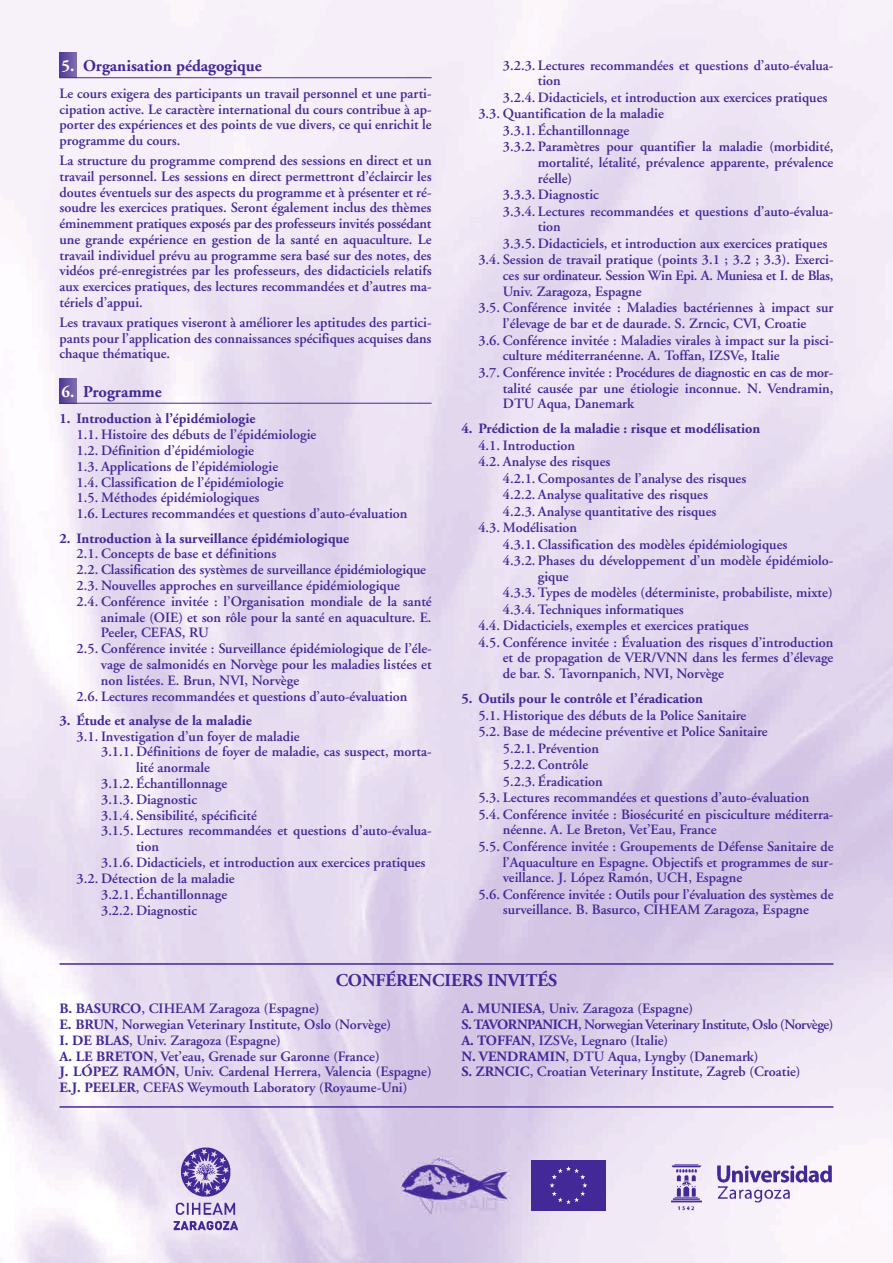
<style>
.page{position:relative;width:893px;height:1263px;background:#fff}
.page>*{position:absolute;margin:0;border:0;box-sizing:border-box;transform-origin:0 0}
.t1{font:700 18px "Adobe Garamond";color:#432997}
.t2{font:700 16.5px "Adobe Garamond";color:#432997}
.t3{font:600 14.25px/15.8px "Adobe Garamond";color:#432997;text-align:justify}
.t4{font:700 14.25px "Adobe Garamond";color:#432997}
.t5{font:600 14.25px "Adobe Garamond";letter-spacing:-.02em;color:#432997}
.s1{color:#fff}
.s2{font-weight:700}
</style>
<div class="page">
<img style="left:0;top:0;width:893px;height:1263px">
<img style="left:171px;top:1145px;width:70px;height:86px">
<div style="left:531px;top:1161px;width:75px;height:49px;background:#432997"></div>
<img style="left:667px;top:1160px;width:166px;height:52px">
<svg style="left:60px;top:53px;width:17px;height:24px"></svg>
<svg style="left:60px;top:378px;width:17px;height:25px"></svg>
<hr style="left:60px;top:77px;width:372px;height:1px;background:#432997">
<hr style="left:60px;top:403px;width:372px;height:1px;background:#432997">
<hr style="left:60px;top:963px;width:773px;height:2px;background:#432997">
<hr style="left:60px;top:1106px;width:773px;height:2px;background:#432997">
<p class="t2" style="left:62px;top:60px;width:202px"><span class="s1">5.</span> Organisation pédagogique</p>
<p class="t3" style="left:60px;top:87px;width:374px">Le cours exigera des participants un travail personnel et une parti&shy;cipation active. Le caractère international du cours contribue à ap&shy;porter des expériences et des points de vue divers, ce qui enrichit le programme du cours.</p>
<p class="t3" style="left:60px;top:154px;width:374px">La structure du programme comprend des sessions en direct et un travail personnel. Les sessions en direct permettront d’éclaircir les doutes éventuels sur des aspects du programme et à présenter et ré&shy;soudre les exercices pratiques. Seront également inclus des thèmes éminemment pratiques exposés par des professeurs invités possédant une grande expérience en gestion de la santé en aquaculture. Le travail individuel prévu au programme sera basé sur des notes, des vidéos pré-enregistrées par les professeurs, des didacticiels relatifs aux exercices pratiques, des lectures recommandées et d’autres ma&shy;tériels d’appui.</p>
<p class="t3" style="left:60px;top:316px;width:374px">Les travaux pratiques viseront à améliorer les aptitudes des partici&shy;pants pour l’application des connaissances spécifiques acquises dans chaque thématique.</p>
<p class="t2" style="left:62px;top:385px;width:102px"><span class="s1">6.</span> Programme</p>
<p class="t4" style="left:60px;top:413px;width:197px">1. Introduction à l’épidémiologie</p>
<p class="t3" style="left:77px;top:428px;width:332px;text-align:left">1.1. Histoire des débuts de l’épidémiologie<br>1.2. Définition d’épidémiologie<br>1.3. Applications de l’épidémiologie<br>1.4. Classification de l’épidémiologie<br>1.5. Méthodes épidémiologiques<br>1.6. Lectures recommandées et questions d’auto-évaluation</p>
<p class="t4" style="left:60px;top:532px;width:291px">2. Introduction à la surveillance épidémiologique</p>
<p class="t3" style="left:77px;top:547px;width:201px">2.1. Concepts de base et définitions</p>
<p class="t3" style="left:77px;top:563px;width:351px">2.2. Classification des systèmes de surveillance épidémiologique</p>
<p class="t3" style="left:77px;top:579px;width:325px">2.3. Nouvelles approches en surveillance épidémiologique</p>
<p class="t3" style="left:77px;top:595px;width:357px">2.4. Conférence invitée : l’Organisation mondiale de la santé</p>
<p class="t3" style="left:101px;top:610px;width:332px">animale (OIE) et son rôle pour la santé en aquaculture. E.</p>
<p class="t3" style="left:101px;top:626px;width:109px">Peeler, CEFAS, RU</p>
<p class="t3" style="left:77px;top:642px;width:357px">2.5. Conférence invitée : Surveillance épidémiologique de l’éle-</p>
<p class="t3" style="left:101px;top:658px;width:332px">vage de salmonidés en Norvège pour les maladies listées et</p>
<p class="t3" style="left:101px;top:674px;width:200px">non listées. E. Brun, NVI, Norvège</p>
<p class="t3" style="left:77px;top:689px;width:332px">2.6. Lectures recommandées et questions d’auto-évaluation</p>
<p class="t4" style="left:60px;top:714px;width:194px">3. Étude et analyse de la maladie</p>
<p class="t3" style="left:77px;top:729px;width:225px">3.1. Investigation d’un foyer de maladie</p>
<p class="t3" style="left:101px;top:745px;width:332px">3.1.1. Définitions de foyer de maladie, cas suspect, morta-</p>
<p class="t3" style="left:136px;top:761px;width:75px">lité anormale</p>
<p class="t3" style="left:101px;top:777px;width:128px">3.1.2. Échantillonnage</p>
<p class="t3" style="left:101px;top:793px;width:97px">3.1.3. Diagnostic</p>
<p class="t3" style="left:101px;top:808px;width:157px">3.1.4. Sensibilité, spécificité</p>
<p class="t3" style="left:101px;top:824px;width:332px">3.1.5. Lectures recommandées et questions d’auto-évalua-</p>
<p class="t3" style="left:136px;top:840px;width:24px">tion</p>
<p class="t3" style="left:101px;top:856px;width:326px">3.1.6. Didacticiels, et introduction aux exercices pratiques</p>
<p class="t3" style="left:77px;top:872px;width:160px">3.2. Détection de la maladie</p>
<p class="t3" style="left:101px;top:888px;width:128px">3.2.1. Échantillonnage</p>
<p class="t3" style="left:101px;top:903px;width:97px">3.2.2. Diagnostic</p>
<p class="t3" style="left:503px;top:59px;width:332px">3.2.3. Lectures recommandées et questions d’auto-évalua-</p>
<p class="t3" style="left:538px;top:74px;width:24px">tion</p>
<p class="t3" style="left:503px;top:91px;width:326px">3.2.4. Didacticiels, et introduction aux exercices pratiques</p>
<p class="t3" style="left:478px;top:107px;width:187px">3.3. Quantification de la maladie</p>
<p class="t3" style="left:503px;top:124px;width:128px">3.3.1. Échantillonnage</p>
<p class="t3" style="left:503px;top:140px;width:332px">3.3.2. Paramètres pour quantifier la maladie (morbidité,</p>
<p class="t3" style="left:538px;top:156px;width:297px">mor talité, létalité, prévalence apparente, prévalence</p>
<p class="t3" style="left:538px;top:172px;width:36px">réelle)</p>
<p class="t3" style="left:503px;top:188px;width:97px">3.3.3. Diagnostic</p>
<p class="t3" style="left:503px;top:205px;width:332px">3.3.4. Lectures recommandées et questions d’auto-évalua-</p>
<p class="t3" style="left:538px;top:220px;width:24px">tion</p>
<p class="t3" style="left:503px;top:237px;width:326px">3.3.5. Didacticiels, et introduction aux exercices pratiques</p>
<p class="t3" style="left:478px;top:253px;width:357px">3.4. Session de travail pratique (points 3.1 ; 3.2 ; 3.3). Exerci -</p>
<p class="t5" style="left:503px;top:270px;width:332px">ces sur ordinateur. Session Win Epi. A. Muniesa et I. de Blas,</p>
<p class="t3" style="left:503px;top:285px;width:140px">Univ. Zaragoza, Espagne</p>
<p class="t3" style="left:478px;top:301px;width:357px">3.5. Conférence invitée : Maladies bactériennes à impact sur</p>
<p class="t3" style="left:503px;top:317px;width:305px">l’élevage de bar et de daurade. S. Zrncic, CVI, Croatie</p>
<p class="t3" style="left:478px;top:333px;width:357px">3.6. Conférence invitée : Maladies virales à impact sur la pisci-</p>
<p class="t3" style="left:503px;top:349px;width:278px">culture méditerranéenne. A. Toffan, IZSVe, Italie</p>
<p class="t3" style="left:478px;top:366px;width:356px">3.7. Conférence invitée : Procédures de diagnostic en cas de mor-</p>
<p class="t3" style="left:503px;top:381px;width:332px">talité causée par une étiologie inconnue. N. Vendramin,</p>
<p class="t3" style="left:503px;top:397px;width:133px">DTU Aqua, Danemark</p>
<p class="t4" style="left:461px;top:423px;width:300px">4. Prédiction de la maladie : risque et modélisation</p>
<p class="t3" style="left:478px;top:439px;width:98px">4.1. Introduction</p>
<p class="t3" style="left:478px;top:455px;width:134px">4.2. Analyse des risques</p>
<p class="t3" style="left:503px;top:472px;width:245px">4.2.1. Composantes de l’analyse des risques</p>
<p class="t3" style="left:503px;top:488px;width:206px">4.2.2. Analyse qualitative des risques</p>
<p class="t3" style="left:503px;top:505px;width:215px">4.2.3. Analyse quantitative des risques</p>
<p class="t3" style="left:478px;top:521px;width:100px">4.3. Modélisation</p>
<p class="t3" style="left:503px;top:537px;width:286px">4.3.1. Classification des modèles épidémiologiques</p>
<p class="t3" style="left:503px;top:554px;width:332px">4.3.2. Phases du développement d’un modèle épidémiolo-</p>
<p class="t3" style="left:538px;top:570px;width:32px">gique</p>
<p class="t3" style="left:503px;top:586px;width:331px">4.3.3. Types de modèles (déterministe, probabiliste, mixte)</p>
<p class="t3" style="left:503px;top:603px;width:182px">4.3.4. Techniques informatiques</p>
<p class="t3" style="left:478px;top:619px;width:272px">4.4. Didacticiels, exemples et exercices pratiques</p>
<p class="t3" style="left:478px;top:636px;width:357px">4.5. Conférence invitée : Évaluation des risques d’introduction</p>
<p class="t3" style="left:503px;top:651px;width:332px">et de propagation de VER/VNN dans les fermes d’élevage</p>
<p class="t3" style="left:503px;top:667px;width:223px">de bar. S. Tavornpanich, NVI, Norvège</p>
<p class="t4" style="left:461px;top:693px;width:243px">5. Outils pour le contrôle et l’éradication</p>
<p class="t3" style="left:478px;top:709px;width:269px">5.1. Historique des débuts de la Police Sanitaire</p>
<p class="t3" style="left:478px;top:725px;width:291px">5.2. Base de médecine préventive et Police Sanitaire</p>
<p class="t3" style="left:503px;top:741px;width:98px">5.2.1. Prévention</p>
<p class="t3" style="left:503px;top:758px;width:87px">5.2.2. Contrôle</p>
<p class="t3" style="left:503px;top:774px;width:101px">5.2.3. Éradication</p>
<p class="t3" style="left:478px;top:791px;width:332px">5.3. Lectures recommandées et questions d’auto-évaluation</p>
<p class="t3" style="left:478px;top:807px;width:357px">5.4. Conférence invitée : Biosécurité en pisciculture méditerra-</p>
<p class="t3" style="left:503px;top:823px;width:215px">néenne. A. Le Breton, Vet’Eau, France</p>
<p class="t3" style="left:478px;top:840px;width:357px">5.5. Conférence invitée : Groupements de Défense Sanitaire de</p>
<p class="t3" style="left:503px;top:855px;width:332px">l’Aquaculture en Espagne. Objectifs et programmes de sur -</p>
<p class="t3" style="left:503px;top:871px;width:241px">veillance. J. López Ramón, UCH, Espagne</p>
<p class="t3" style="left:478px;top:888px;width:357px">5.6. Conférence invitée : Outils pour l’évaluation des systèmes de</p>
<p class="t3" style="left:503px;top:903px;width:308px">surveillance. B. Basurco, CIHEAM Zaragoza, Espagne</p>
<p class="t1" style="left:336px;top:973px;width:223px">CONFÉRENCIERS INVITÉS</p>
<p class="t3" style="left:60px;top:1002px;width:374px;text-align:left"><span class="s2">B. BASURCO</span>, CIHEAM Zaragoza (Espagne)<br><span class="s2">E. BRUN</span>, Norwegian Veterinary Institute, Oslo (Norvège)<br><span class="s2">I. DE BLAS</span>, Univ. Zaragoza (Espagne)<br><span class="s2">A. LE BRETON</span>, Vet’eau, Grenade sur Garonne (France)<br><span class="s2">J. LÓPEZ RAMÓN</span>, Univ. Cardenal Herrera, Valencia (Espagne)<br><span class="s2">E.J. PEELER</span>, CEFAS Weymouth Laboratory (Royaume-Uni)</p>
<p class="t3" style="left:461px;top:1002px;width:374px;text-align:left"><span class="s2">A. MUNIESA</span>, Univ. Zaragoza (Espagne)<br><span class="s2">S. TAVORNPANICH</span>, Norwegian Veterinary Institute, Oslo (Norvège)<br><span class="s2">A. TOFFAN</span>, IZSVe, Legnaro (Italie)<br><span class="s2">N. VENDRAMIN</span>, DTU Aqua, Lyngby (Danemark)<br><span class="s2">S. ZRNCIC</span>, Croatian Veterinary Institute, Zagreb (Croatie)</p>
</div>
